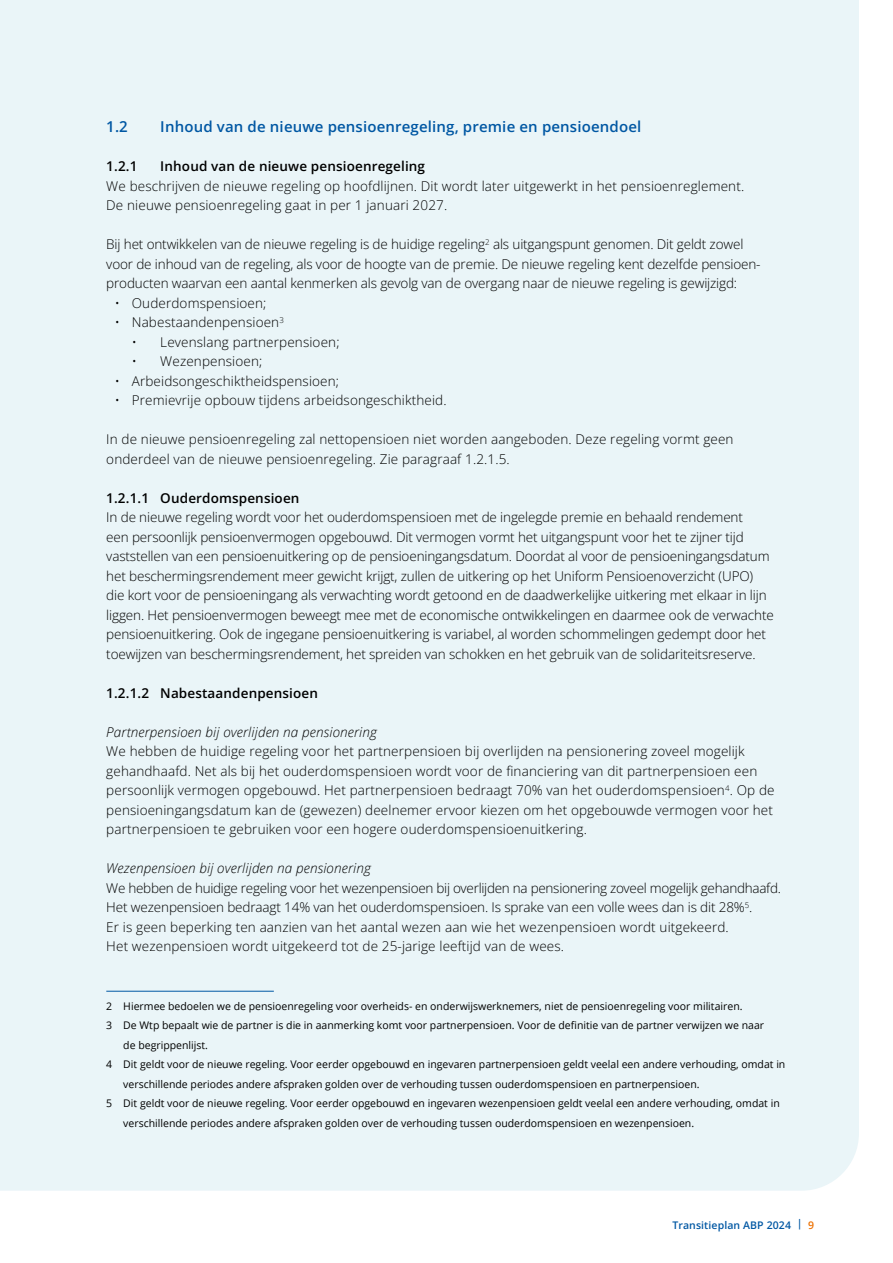
<style>
.page{position:relative;width:893px;height:1263px;background:#fff}
.page>*{position:absolute;margin:0;border:0;box-sizing:border-box;transform-origin:0 0}
.t1{font:600 15px "Open Sans";letter-spacing:.01em;color:#0057a3}
.t2{font:300 13.5px/19.5px "Open Sans";letter-spacing:-.01em;color:#000}
.t3{font:300 13.5px/19.5px "Open Sans";letter-spacing:.01em;color:#000}
.t4{font:600 13.5px "Open Sans";letter-spacing:.01em;color:#000}
.t5{font:italic 300 13.5px "Open Sans";letter-spacing:.01em;color:#000}
.t6{font:10.5px "Open Sans";color:#000}
.t7{font:600 10.5px "Open Sans";letter-spacing:.01em;color:#0057a3}
.s1{color:#ed7102}
</style>
<div class="page">
<div style="left:0;top:0;width:859px;height:1191px;background:#eaf5f8"></div>
<hr style="left:106px;top:991px;width:168px;height:1px;background:#0057a3">
<p class="t1" style="left:106px;top:116px;width:23px">1.2</p>
<p class="t1" style="left:160px;top:116px;width:482px">Inhoud van de nieuwe pensioenregeling, premie en pensioendoel</p>
<p class="t4" style="left:106px;top:157px;width:33px">1.2.1</p>
<p class="t4" style="left:160px;top:157px;width:266px">Inhoud van de nieuwe pensioenregeling</p>
<p class="t3" style="left:106px;top:175px;width:639px">We beschrijven de nieuwe regeling op hoofdlijnen. Dit wordt later uitgewerkt in het pensioenreglement.<br>De nieuwe pensioenregeling gaat in per 1 januari 2027.</p>
<p class="t2" style="left:106px;top:234px;width:656px">Bij het ontwikkelen van de nieuwe regeling is de huidige regeling<sup>2</sup> als uitgangspunt genomen. Dit geldt zowel voor de inhoud van de regeling, als voor de hoogte van de premie. De nieuwe regeling kent dezelfde pensioen&shy;producten waarvan een aantal kenmerken als gevolg van de overgang naar de nieuwe regeling is gewijzigd:</p>
<p class="t3" style="left:115px;top:292px;width:153px">• Ouderdomspensioen;</p>
<p class="t3" style="left:115px;top:312px;width:171px">• Nabestaandenpensioen<sup>3</sup></p>
<p class="t3" style="left:132px;top:331px;width:209px">• Levenslang partnerpensioen;</p>
<p class="t3" style="left:132px;top:351px;width:132px">• Wezenpensioen;</p>
<p class="t3" style="left:115px;top:370px;width:226px">• Arbeidsongeschiktheidspensioen;</p>
<p class="t3" style="left:115px;top:390px;width:333px">• Premievrije opbouw tijdens arbeidsongeschiktheid.</p>
<p class="t3" style="left:106px;top:429px;width:629px">In de nieuwe pensioenregeling zal nettopensioen niet worden aangeboden. Deze regeling vormt geen onderdeel van de nieuwe pensioenregeling. Zie paragraaf 1.2.1.5.</p>
<p class="t4" style="left:106px;top:488px;width:195px">1.2.1.1 Ouderdomspensioen</p>
<p class="t2" style="left:106px;top:507px;width:669px">In de nieuwe regeling wordt voor het ouderdomspensioen met de ingelegde premie en behaald rendement<br>een persoonlijk pensioenvermogen opgebouwd. Dit vermogen vormt het uitgangspunt voor het te zijner tijd vaststellen van een pensioenuitkering op de pensioeningangsdatum. Doordat al voor de pensioeningangsdatum het beschermingsrendement meer gewicht krijgt, zullen de uitkering op het Uniform Pensioenoverzicht (UPO) die kort voor de pensioeningang als verwachting wordt getoond en de daadwerkelijke uitkering met elkaar in lijn liggen. Het pensioenvermogen beweegt mee met de economische ontwikkelingen en daarmee ook de verwachte pensioenuitkering. Ook de ingegane pensioenuitkering is variabel, al worden schommelingen gedempt door het toewijzen van beschermingsrendement, het spreiden van schokken en het gebruik van de solidariteitsreserve.</p>
<p class="t4" style="left:106px;top:683px;width:213px">1.2.1.2 Nabestaandenpensioen</p>
<p class="t5" style="left:106px;top:722px;width:272px">Partnerpensioen bij overlijden na pensionering</p>
<p class="t3" style="left:106px;top:741px;width:670px">We hebben de huidige regeling voor het partnerpensioen bij overlijden na pensionering zoveel mogelijk gehandhaafd. Net als bij het ouderdomspensioen wordt voor de financiering van dit partnerpensioen een persoonlijk vermogen opgebouwd. Het partnerpensioen bedraagt 70% van het ouderdomspensioen<sup>4</sup>. Op de pensioeningangsdatum kan de (gewezen) deelnemer ervoor kiezen om het opgebouwde vermogen voor het partnerpensioen te gebruiken voor een hogere ouderdomspensioenuitkering.</p>
<p class="t5" style="left:106px;top:859px;width:266px">Wezenpensioen bij overlijden na pensionering</p>
<p class="t2" style="left:106px;top:877px;width:676px">We hebben de huidige regeling voor het wezenpensioen bij overlijden na pensionering zoveel mogelijk gehandhaafd.<br>Het wezenpensioen bedraagt 14% van het ouderdomspensioen. Is sprake van een volle wees dan is dit 28%<sup>5</sup>.<br>Er is geen beperking ten aanzien van het aantal wezen aan wie het wezenpensioen wordt uitgekeerd.<br>Het wezenpensioen wordt uitgekeerd tot de 25-jarige leeftijd van de wees.</p>
<p class="t6" style="left:106px;top:998px;width:638px">2 Hiermee bedoelen we de pensioenregeling voor overheids- en onderwijswerknemers, niet de pensioenregeling voor militairen.</p>
<p class="t6" style="left:106px;top:1018px;width:659px">3 De Wtp bepaalt wie de partner is die in aanmerking komt voor partnerpensioen. Voor de definitie van de partner verwijzen we naar</p>
<p class="t6" style="left:123px;top:1037px;width:86px">de begrippenlijst.</p>
<p class="t6" style="left:106px;top:1057px;width:681px">4 Dit geldt voor de nieuwe regeling. Voor eerder opgebouwd en ingevaren partnerpensioen geldt veelal een andere verhouding, omdat in</p>
<p class="t6" style="left:123px;top:1076px;width:578px">verschillende periodes andere afspraken golden over de verhouding tussen ouderdomspensioen en partnerpensioen.</p>
<p class="t6" style="left:106px;top:1096px;width:675px">5 Dit geldt voor de nieuwe regeling. Voor eerder opgebouwd en ingevaren wezenpensioen geldt veelal een andere verhouding, omdat in</p>
<p class="t6" style="left:123px;top:1115px;width:572px">verschillende periodes andere afspraken golden over de verhouding tussen ouderdomspensioen en wezenpensioen.</p>
<p class="t7" style="left:672px;top:1217px;width:143px">Transitieplan ABP 2024 | <span class="s1">9</span></p>
</div>
